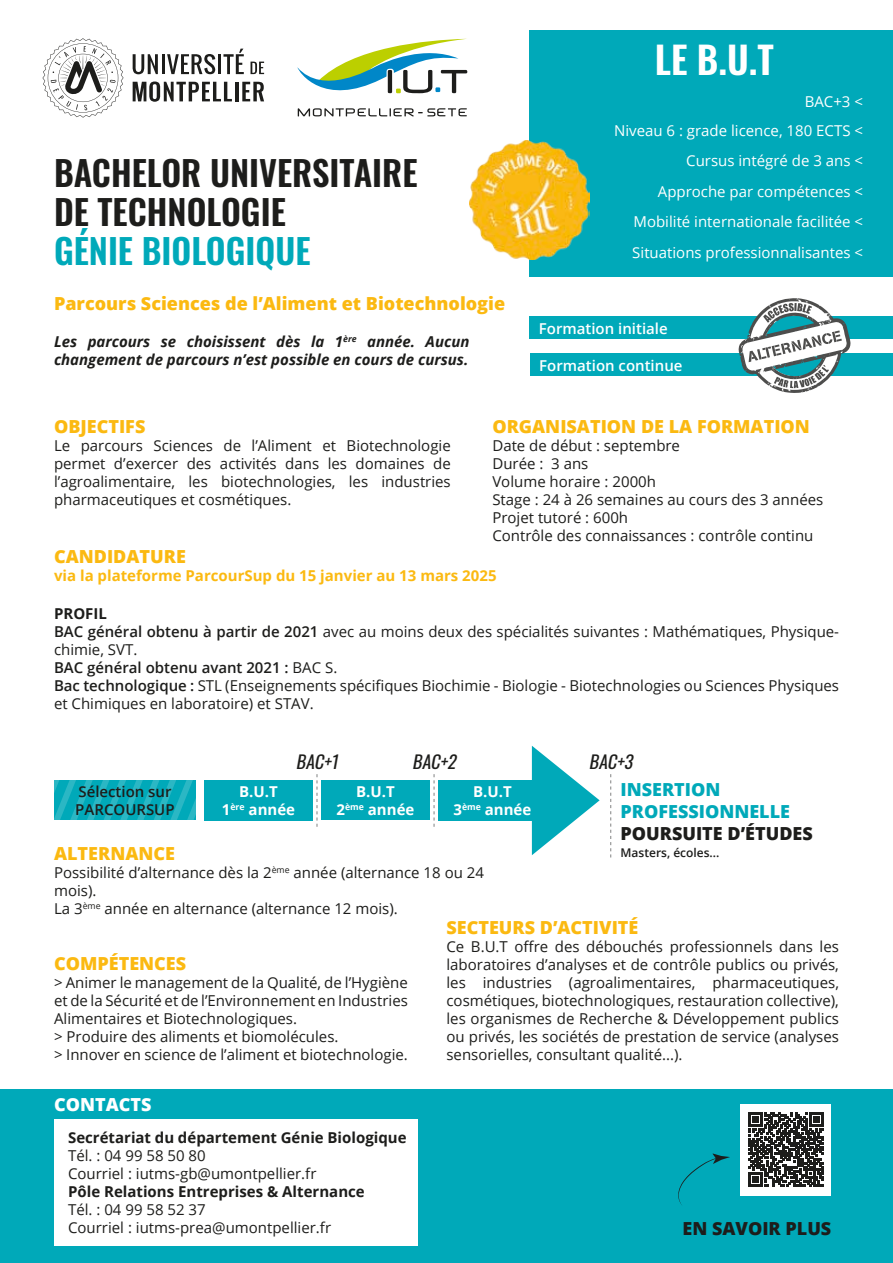
<style>
.page{position:relative;width:893px;height:1263px;background:#fff}
.page>*{position:absolute;margin:0;border:0;box-sizing:border-box;transform-origin:0 0}
.t1{font:600 37.5px "Oswald";color:#fff}
.t2{font:600 34.5px/39px "Oswald";color:#1d1d1b}
.t3{font:600 34.5px "Oswald";color:#00a9b9}
.t4{font:800 18px "Open Sans";color:#fbb911}
.t5{font:800 18px "Open Sans";color:#1d1d1b}
.t6{font:800 18px/21.6px "Open Sans";color:#00a9b9}
.t7{font:italic 18px "Oswald";color:#1d1d1b}
.t8{font:800 18px "Open Sans";color:#fff}
.t9{font:15px/18px "Open Sans";color:#1d1d1b}
.t10{font:15px "Open Sans";color:#fff}
.t11{font:italic 700 15px/18px "Open Sans";color:#1d1d1b}
.t12{font:700 15px "Open Sans";color:#1d1d1b}
.t13{font:700 15px "Open Sans";color:#fbb911}
.t14{font:700 15px/18px "Open Sans";color:#fff;text-align:center}
.t15{font:600 15px "Open Sans";color:#fff}
.t16{font:600 15px/18px "Open Sans";color:#1d1d1b}
.t17{font:600 12px "Open Sans";color:#1d1d1b}
.s1{font-weight:700}
.s2{font-weight:600}
</style>
<div class="page">
<div style="left:0;top:1089px;width:893px;height:174px;background:#00a9b9"></div>
<div style="left:530px;top:316px;width:363px;height:23px;background:#00a9b9"></div>
<div style="left:530px;top:353px;width:363px;height:23px;background:#00a9b9"></div>
<div style="left:530px;top:30px;width:363px;height:246px;background:#00a9b9"></div>
<img style="left:470px;top:140px;width:119px;height:120px">
<div style="left:740px;top:1104px;width:91px;height:92px;background:#fff"></div>
<svg style="left:678px;top:1153px;width:52px;height:52px"></svg>
<svg style="left:739px;top:298px;width:111px;height:95px"></svg>
<div style="left:54px;top:1119px;width:363px;height:127px;background:#fff"></div>
<svg style="left:749px;top:1112px;width:74px;height:75px"></svg>
<svg style="left:54px;top:780px;width:142px;height:40px;background:#10aebd"></svg>
<div style="left:204px;top:780px;width:109px;height:40px;background:#00a9b9"></div>
<div style="left:321px;top:780px;width:109px;height:40px;background:#00a9b9"></div>
<div style="left:438px;top:780px;width:109px;height:40px;background:#00a9b9"></div>
<svg style="left:532px;top:746px;width:68px;height:109px"></svg>
<svg style="left:610px;top:774px;width:1px;height:83px"></svg>
<svg style="left:434px;top:774px;width:1px;height:53px"></svg>
<svg style="left:317px;top:774px;width:1px;height:53px"></svg>
<hr style="left:218px;top:54px;width:3px;height:20px;background:#1d1d1b">
<svg style="left:223px;top:49px;width:21px;height:25px"></svg>
<hr style="left:235px;top:82px;width:3px;height:19px;background:#1d1d1b">
<svg style="left:242px;top:82px;width:22px;height:19px"></svg>
<svg style="left:251px;top:62px;width:13px;height:12px"></svg>
<svg style="left:167px;top:54px;width:48px;height:20px"></svg>
<svg style="left:133px;top:54px;width:25px;height:20px"></svg>
<hr style="left:162px;top:54px;width:3px;height:20px;background:#1d1d1b">
<svg style="left:133px;top:81px;width:99px;height:21px"></svg>
<svg style="left:43px;top:38px;width:80px;height:80px"></svg>
<svg style="left:297px;top:39px;width:171px;height:78px"></svg>
<h1 class="t1" style="left:655px;top:40px;width:121px">LE B.U.T</h1>
<p class="t10" style="left:805px;top:91px;width:60px">BAC+3 &lt;</p>
<h2 class="t2" style="left:54px;top:156px;width:365px">BACHELOR UNIVERSITAIRE<br>DE TECHNOLOGIE</h2>
<h2 class="t3" style="left:54px;top:233px;width:258px">GÉNIE BIOLOGIQUE</h2>
<p class="t4" style="left:54px;top:290px;width:453px">Parcours Sciences de l’Aliment et Biotechnologie</p>
<p class="t11" style="left:54px;top:332px;width:417px">Les parcours se choisissent dès la 1<sup>ère</sup> année. Aucun changement de parcours n’est possible en cours de cursus.</p>
<p class="t10" style="left:614px;top:121px;width:250px">Niveau 6 : grade licence, 180 ECTS &lt;</p>
<p class="t10" style="left:686px;top:150px;width:178px">Cursus intégré de 3 ans &lt;</p>
<p class="t10" style="left:658px;top:181px;width:207px">Approche par compétences &lt;</p>
<p class="t10" style="left:633px;top:211px;width:231px">Mobilité internationale facilitée &lt;</p>
<p class="t10" style="left:632px;top:242px;width:232px">Situations professionnalisantes &lt;</p>
<p class="t15" style="left:539px;top:318px;width:130px">Formation initiale</p>
<p class="t15" style="left:539px;top:355px;width:145px">Formation continue</p>
<p class="t4" style="left:54px;top:413px;width:93px">OBJECTIFS</p>
<p class="t9" style="left:54px;top:436px;width:398px;text-align:justify">Le parcours Sciences de l’Aliment et Biotechnologie permet d’exercer des activités dans les domaines de l’agroalimentaire, les biotechnologies, les industries pharmaceutiques et cosmétiques.</p>
<p class="t4" style="left:492px;top:413px;width:319px">ORGANISATION DE LA FORMATION</p>
<p class="t9" style="left:492px;top:436px;width:332px">Date de début : septembre<br>Durée : 3 ans<br>Volume horaire : 2000h<br>Stage : 24 à 26 semaines au cours des 3 années<br>Projet tutoré : 600h<br>Contrôle des connaissances : contrôle continu</p>
<p class="t4" style="left:54px;top:543px;width:133px">CANDIDATURE</p>
<p class="t13" style="left:54px;top:565px;width:444px">via la plateforme ParcourSup du 15 janvier au 13 mars 2025</p>
<p class="t9" style="left:54px;top:605px;width:787px"><span class="s1">PROFIL<br></span><span class="s2">BAC général obtenu à partir de 2021</span> avec au moins deux des spécialités suivantes : Mathématiques, Physique&shy;chimie, SVT.<br><span class="s2">BAC général obtenu avant 2021 :</span> BAC S.<br><span class="s2">Bac technologique :</span> STL (Enseignements spécifiques Biochimie - Biologie - Biotechnologies ou Sciences Physiques et Chimiques en laboratoire) et STAV.</p>
<p class="t7" style="left:296px;top:746px;width:49px">BAC+1</p>
<p class="t7" style="left:412px;top:746px;width:50px">BAC+2</p>
<p class="t7" style="left:589px;top:746px;width:50px">BAC+3</p>
<p class="t6" style="left:620px;top:778px;width:171px">INSERTION<br>PROFESSIONNELLE</p>
<p class="t5" style="left:620px;top:820px;width:194px">POURSUITE D’ÉTUDES</p>
<p class="t17" style="left:620px;top:845px;width:101px">Masters, écoles...</p>
<p class="t16" style="left:75px;top:782px;width:101px">Sélection sur<br>PARCOURSUP</p>
<p class="t14" style="left:337px;top:782px;width:79px">B.U.T<br>2<sup>ème</sup> année</p>
<p class="t14" style="left:453px;top:782px;width:79px">B.U.T<br>3<sup>ème</sup> année</p>
<p class="t14" style="left:222px;top:782px;width:75px">B.U.T<br>1<sup>ère</sup> année</p>
<p class="t4" style="left:54px;top:839px;width:122px">ALTERNANCE</p>
<p class="t9" style="left:54px;top:863px;width:431px">Possibilité d’alternance dès la 2<sup>ème</sup> année (alternance 18 ou 24 mois).<br>La 3<sup>ème</sup> année en alternance (alternance 12 mois).</p>
<p class="t4" style="left:446px;top:914px;width:193px">SECTEURS D’ACTIVITÉ</p>
<p class="t9" style="left:446px;top:937px;width:394px;text-align:justify">Ce B.U.T offre des débouchés professionnels dans les laboratoires d’analyses et de contrôle publics ou privés, les industries (agroalimentaires, pharmaceutiques, cosmétiques, biotechnologiques, restauration collective), les organismes de Recherche &amp; Développement publics ou privés, les sociétés de prestation de service (analyses sensorielles, consultant qualité...).</p>
<p class="t4" style="left:54px;top:950px;width:134px">COMPÉTENCES</p>
<p class="t9" style="left:54px;top:973px;width:355px">&gt; Animer le management de la Qualité, de l’Hygiène et de la Sécurité et de l’Environnement en Industries Alimentaires et Biotechnologiques.<br>&gt; Produire des aliments et biomolécules.<br>&gt; Innover en science de l’aliment et biotechnologie.</p>
<p class="t8" style="left:54px;top:1090px;width:99px">CONTACTS</p>
<p class="t12" style="left:68px;top:1127px;width:340px">Secrétariat du département Génie Biologique</p>
<p class="t9" style="left:68px;top:1146px;width:250px">Tél. : 04 99 58 50 80<br>Courriel : iutms-gb@umontpellier.fr</p>
<p class="t12" style="left:68px;top:1181px;width:298px">Pôle Relations Entreprises &amp; Alternance</p>
<p class="t9" style="left:68px;top:1200px;width:265px">Tél. : 04 99 58 52 37<br>Courriel : iutms-prea@umontpellier.fr</p>
<p class="t5" style="left:682px;top:1214px;width:150px">EN SAVOIR PLUS</p>
</div>
